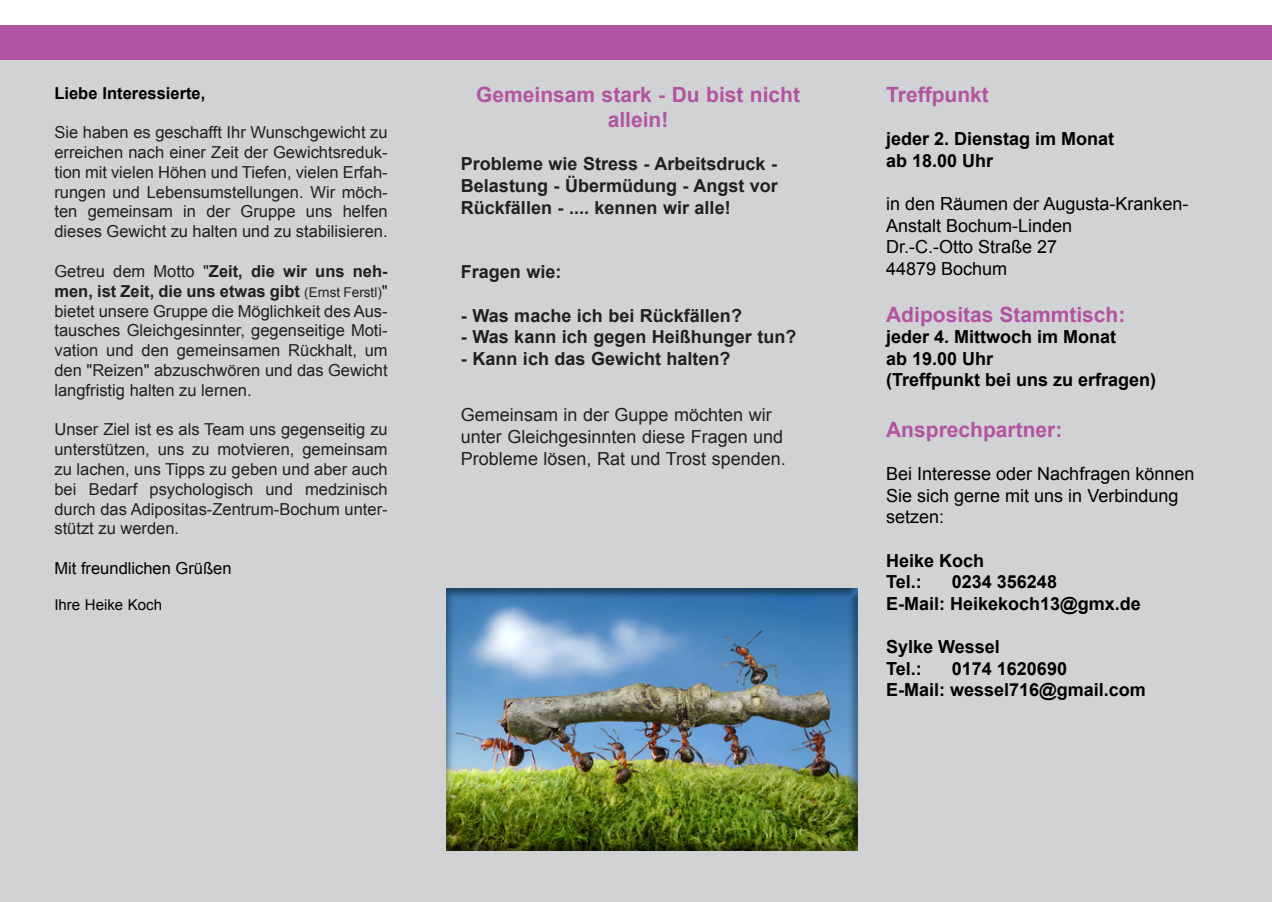
<style>
.page{position:relative;width:1272px;height:902px;background:#fff}
.page>*{position:absolute;margin:0;border:0;box-sizing:border-box;transform-origin:0 0}
.t1{font:700 21px/25.2px "Arial";color:#b254a1;text-align:center}
.t2{font:700 18px/21.6px "Arial";color:#000}
.t3{font:700 18px/21.6px "Arial";color:#231f20;text-align:justify}
.t4{font:18px/21.6px "Arial";color:#000}
.t5{font:18px/21.6px "Arial";color:#231f20}
.t6{font:16.5px/19.8px "Arial";color:#231f20;text-align:justify}
.t7{font:16.5px "Arial";color:#000}
.t8{font:700 16.5px "Arial";color:#000}
.t9{font:15px "Arial";color:#000}
.s1{font-weight:700}
.s2{font-size:13.5px}
</style>
<div class="page">
<div style="left:0;top:45px;width:1271px;height:856px;background:#d1d2d4"></div>
<div style="left:0;top:26px;width:1271px;height:34px;background:#b254a1"></div>
<div style="left:446px;top:587px;width:412px;height:264px;background:#231f20;opacity:.5"></div>
<p class="t8" style="left:54px;top:82px;width:152px">Liebe Interessierte,</p>
<p class="t6" style="left:54px;top:123px;width:335px">Sie haben es geschafft Ihr Wunschgewicht zu erreichen nach einer Zeit der Gewichtsreduk&shy;tion mit vielen Höhen und Tiefen, vielen Erfah&shy;rungen und Lebensumstellungen. Wir möch&shy;ten gemeinsam in der Gruppe uns helfen dieses Gewicht zu halten und zu stabilisieren.</p>
<p class="t6" style="left:54px;top:261px;width:335px">Getreu dem Motto "<span class="s1">Zeit, die wir uns neh&shy;men, ist Zeit, die uns etwas gibt</span> <span class="s2">(Ernst Ferstl)</span>" bietet unsere Gruppe die Möglichkeit des Aus&shy;tausches Gleichgesinnter, gegenseitige Moti&shy;vation und den gemeinsamen Rückhalt, um den "Reizen" abzuschwören und das Gewicht langfristig halten zu lernen.</p>
<p class="t6" style="left:54px;top:420px;width:335px">Unser Ziel ist es als Team uns gegenseitig zu unterstützen, uns zu motvieren, gemeinsam zu lachen, uns Tipps zu geben und aber auch bei Bedarf psychologisch und medzinisch durch das Adipositas-Zentrum-Bochum unter&shy;stützt zu werden.</p>
<p class="t7" style="left:54px;top:557px;width:178px">Mit freundlichen Grüßen</p>
<p class="t9" style="left:54px;top:594px;width:109px">Ihre Heike Koch</p>
<p class="t1" style="left:476px;top:82px;width:325px">Gemeinsam stark - Du bist nicht allein!</p>
<p class="t3" style="left:461px;top:154px;width:318px">Probleme wie Stress - Arbeitsdruck - Belastung - Übermüdung - Angst vor Rückfällen - .... kennen wir alle!</p>
<p class="t3" style="left:461px;top:262px;width:102px">Fragen wie:</p>
<p class="t3" style="left:461px;top:305px;width:282px">- Was mache ich bei Rückfällen?</p>
<p class="t3" style="left:461px;top:326px;width:337px">- Was kann ich gegen Heißhunger tun?</p>
<p class="t3" style="left:461px;top:348px;width:271px">- Kann ich das Gewicht halten?</p>
<p class="t5" style="left:461px;top:404px;width:326px">Gemeinsam in der Guppe möchten wir unter Gleichgesinnten diese Fragen und<br>Probleme lösen, Rat und Trost spenden.</p>
<p class="t1" style="left:886px;top:82px;width:104px">Treffpunkt</p>
<p class="t2" style="left:886px;top:128px;width:230px">jeder 2. Dienstag im Monat ab 18.00 Uhr</p>
<p class="t4" style="left:886px;top:193px;width:304px">in den Räumen der Augusta-Kranken-<br>Anstalt Bochum-Linden</p>
<p class="t4" style="left:886px;top:236px;width:173px">Dr.-C.-Otto Straße 27</p>
<p class="t4" style="left:886px;top:258px;width:123px">44879 Bochum</p>
<p class="t1" style="left:886px;top:302px;width:241px">Adipositas Stammtisch:</p>
<p class="t2" style="left:886px;top:326px;width:272px">jeder 4. Mittwoch im Monat<br>ab 19.00 Uhr<br>(Treffpunkt bei uns zu erfragen)</p>
<p class="t1" style="left:886px;top:417px;width:178px">Ansprechpartner:</p>
<p class="t4" style="left:886px;top:463px;width:310px">Bei Interesse oder Nachfragen können<br>Sie sich gerne mit uns in Verbindung setzen:</p>
<p class="t2" style="left:886px;top:550px;width:100px">Heike Koch<br>Tel.:</p>
<p class="t2" style="left:951px;top:571px;width:107px">0234 356248</p>
<p class="t2" style="left:886px;top:593px;width:256px">E-Mail: Heikekoch13@gmx.de</p>
<p class="t2" style="left:886px;top:636px;width:115px">Sylke Wessel</p>
<p class="t2" style="left:886px;top:658px;width:37px">Tel.:</p>
<p class="t2" style="left:951px;top:658px;width:117px">0174 1620690</p>
<p class="t2" style="left:886px;top:679px;width:261px">E-Mail: wessel716@gmail.com</p>
</div>
